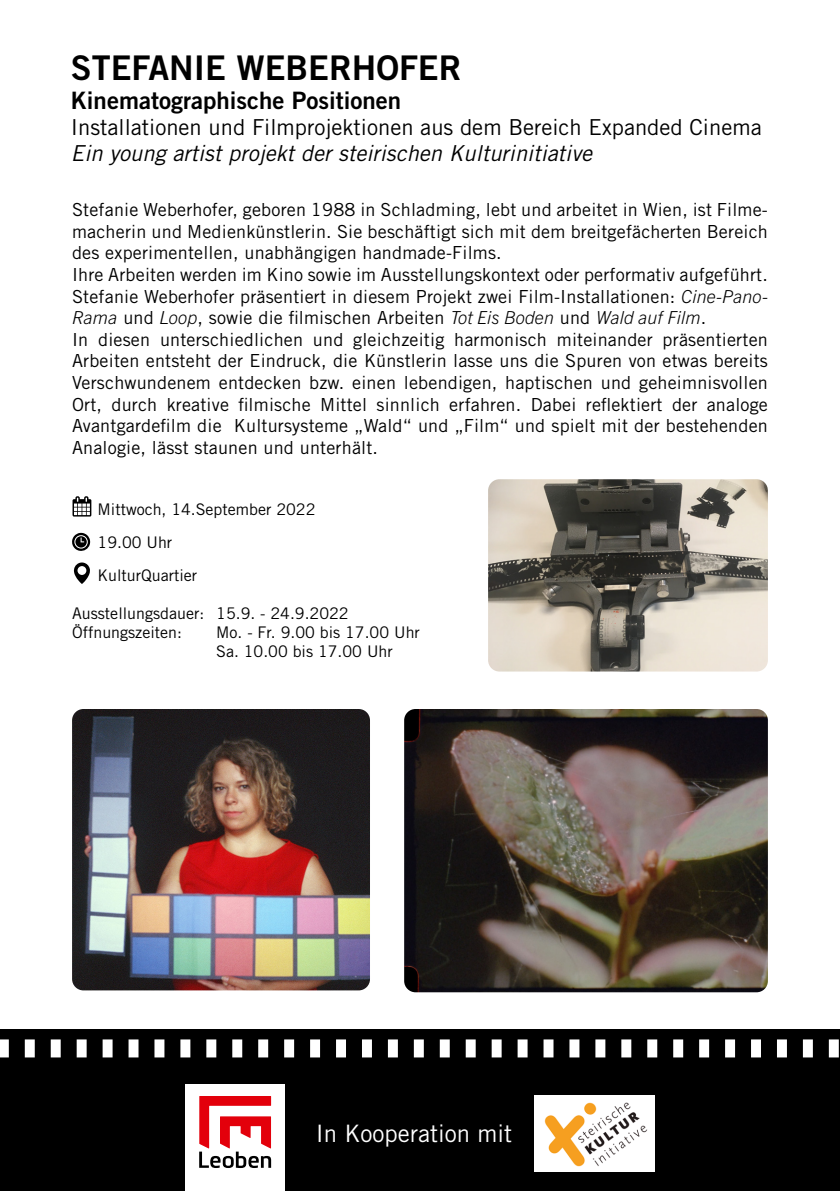
<style>
.page{position:relative;width:840px;height:1191px;background:#fff}
.page>*{position:absolute;margin:0;border:0;box-sizing:border-box;transform-origin:0 0}
.t1{font:34px "Trade Gothic LT Pro Bd 2";color:#000}
.t2{font:24px "Trade Gothic LT Pro Bd 2";color:#000}
.t3{font:24px "Trade Gothic LT Pro";color:#fff}
.t4{font:22px "Trade Gothic LT Pro";color:#000}
.t5{font:italic 22px "Trade Gothic LT Pro";color:#000}
.t6{font:18px/21.6px "Trade Gothic LT Pro";letter-spacing:.01em;color:#000}
.t7{font:16px/32.6px "Trade Gothic LT Pro";color:#000}
.s1{font-family:"Trade Gothic Next LT Pro";font-weight:300;font-style:italic}
</style>
<div class="page">
<svg style="left:72px;top:533px;width:18px;height:18px"></svg>
<svg style="left:73px;top:562px;width:17px;height:22px"></svg>
<svg style="left:72px;top:496px;width:19px;height:20px"></svg>
<img style="left:488px;top:479px;width:279px;height:192px">
<img style="left:72px;top:709px;width:298px;height:281px">
<img style="left:404px;top:709px;width:363px;height:283px">
<div style="left:0;top:1029px;width:839px;height:162px;background:#000"></div>
<svg style="left:0;top:1039px;width:838px;height:18px"></svg>
<div style="left:185px;top:1084px;width:100px;height:107px;background:#fff"></div>
<svg style="left:199px;top:1096px;width:72px;height:72px"></svg>
<img style="left:534px;top:1095px;width:120px;height:76px">
<h1 class="t1" style="left:71px;top:46px;width:392px">STEFANIE WEBERHOFER</h1>
<h2 class="t2" style="left:71px;top:85px;width:332px">Kinematographische Positionen</h2>
<p class="t4" style="left:71px;top:114px;width:691px">Installationen und Filmprojektionen aus dem Bereich Expanded Cinema</p>
<p class="t5" style="left:71px;top:140px;width:528px">Ein young artistprojektdersteirischen Kulturinitiative</p>
<p class="t6" style="left:72px;top:199px;width:697px">Stefanie Weberhofer, geboren 1988 in Schladming, lebt und arbeitet in Wien, ist Filme&shy;macherin und Medienkünstlerin. Sie beschäftigt sich mit dem breitgefächerten Bereich des experimentellen, unabhängigen handmade-Films.<br>Ihre Arbeiten werden im Kino sowie im Ausstellungskontext oder performativ aufgeführt.<br>Stefanie Weberhofer präsentiert in diesem Projekt zwei Film-Installationen: <span class="s1">Cine-Pano-Rama</span> und <span class="s1">Loop</span>, sowie die filmischen Arbeiten <span class="s1">Tot Eis Boden</span> und <span class="s1">Wald auf Film</span>.<br>In diesen unterschiedlichen und gleichzeitig harmonisch miteinander präsentierten Arbeiten entsteht der Eindruck, die Künstlerin lasse uns die Spuren von etwas bereits Verschwundenem entdecken bzw. einen lebendigen, haptischen und geheimnisvollen Ort, durch kreative filmische Mittel sinnlich erfahren. Dabei reflektiert der analoge Avantgardefilm die Kultursysteme „Wald“ und „Film“ und spielt mit der bestehenden Analogie, lässt staunen und unterhält.</p>
<p class="t7" style="left:97px;top:493px;width:219px">Mittwoch, 14.September 2022<br>19.00 Uhr<br>KulturQuartier</p>
<p class="t7" style="left:72px;top:603px;width:278px;line-height:19.2px">Ausstellungsdauer: 15.9. - 24.9.2022<br>Öffnungszeiten:</p>
<p class="t7" style="left:216px;top:622px;width:205px;line-height:19.2px">Mo. - Fr. 9.00 bis 17.00 Uhr<br>Sa. 10.00 bis 17.00 Uhr</p>
<h2 class="t3" style="left:316px;top:1119px;width:197px">In Kooperation mit</h2>
</div>
